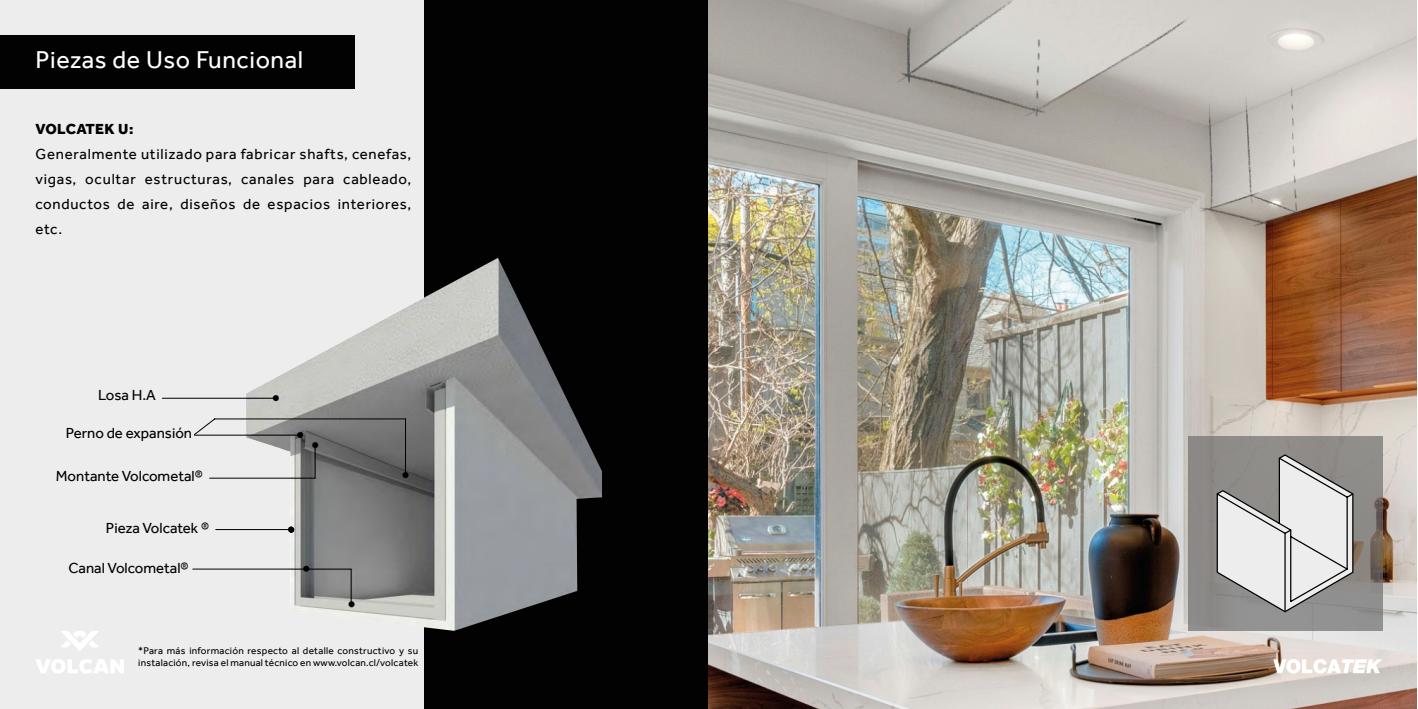
<style>
.page{position:relative;width:1418px;height:709px;background:#fff}
.page>*{position:absolute;margin:0;border:0;box-sizing:border-box;transform-origin:0 0}
.t1{font:25px "Effra";letter-spacing:.025em;color:#fff}
.t2{font:15px/25px "Effra";color:#000;text-align:justify}
.t3{font:800 15px "Effra";letter-spacing:.025em;color:#000}
.t4{font:10px/12px "Effra";letter-spacing:.025em;color:#000}
</style>
<div class="page">
<div style="left:0;top:0;width:709px;height:709px;background:#ededed"></div>
<div style="left:424px;top:0;width:285px;height:709px;background:#020203"></div>
<div style="left:0;top:35px;width:354px;height:54px;background:#020203"></div>
<img style="left:246px;top:258px;width:356px;height:372px">
<hr style="left:162px;top:398px;width:112px;height:1px;background:#000">
<svg style="left:192px;top:526px;width:160px;height:80px"></svg>
<svg style="left:194px;top:418px;width:214px;height:61px"></svg>
<img style="left:709px;top:0;width:707px;height:708px">
<svg style="left:1187px;top:436px;width:195px;height:195px;background:#8c8987"></svg>
<svg style="left:1215px;top:453px;width:139px;height:160px;background:#bdbcbc"></svg>
<svg style="left:61px;top:631px;width:38px;height:20px"></svg>
<svg style="left:36px;top:659px;width:88px;height:14px"></svg>
<svg style="left:1273px;top:659px;width:109px;height:14px"></svg>
<h1 class="t1" style="left:35px;top:45px;width:269px">Piezas de Uso Funcional</h1>
<p class="t3" style="left:35px;top:120px;width:99px">VOLCATEK U:</p>
<p class="t2" style="left:35px;top:141px;width:377px">Generalmente utilizado para fabricar shafts, cenefas, vigas, ocultar estructuras, canales para cableado, conductos de aire, diseños de espacios interiores, etc.</p>
<p class="t2" style="left:98px;top:382px;width:59px">Losa H.A</p>
<p class="t2" style="left:66px;top:420px;width:128px">Perno de expansión</p>
<p class="t2" style="left:56px;top:463px;width:148px">Montante Volcometal®</p>
<p class="t2" style="left:106px;top:515px;width:105px">Pieza Volcatek ®</p>
<p class="t2" style="left:68px;top:555px;width:122px">Canal Volcometal®</p>
<p class="t4" style="left:138px;top:644px;width:281px">*Para más información respecto al detalle constructivo y su instalación, revisa el manual técnico en www.volcan.cl/volcatek</p>
</div>
